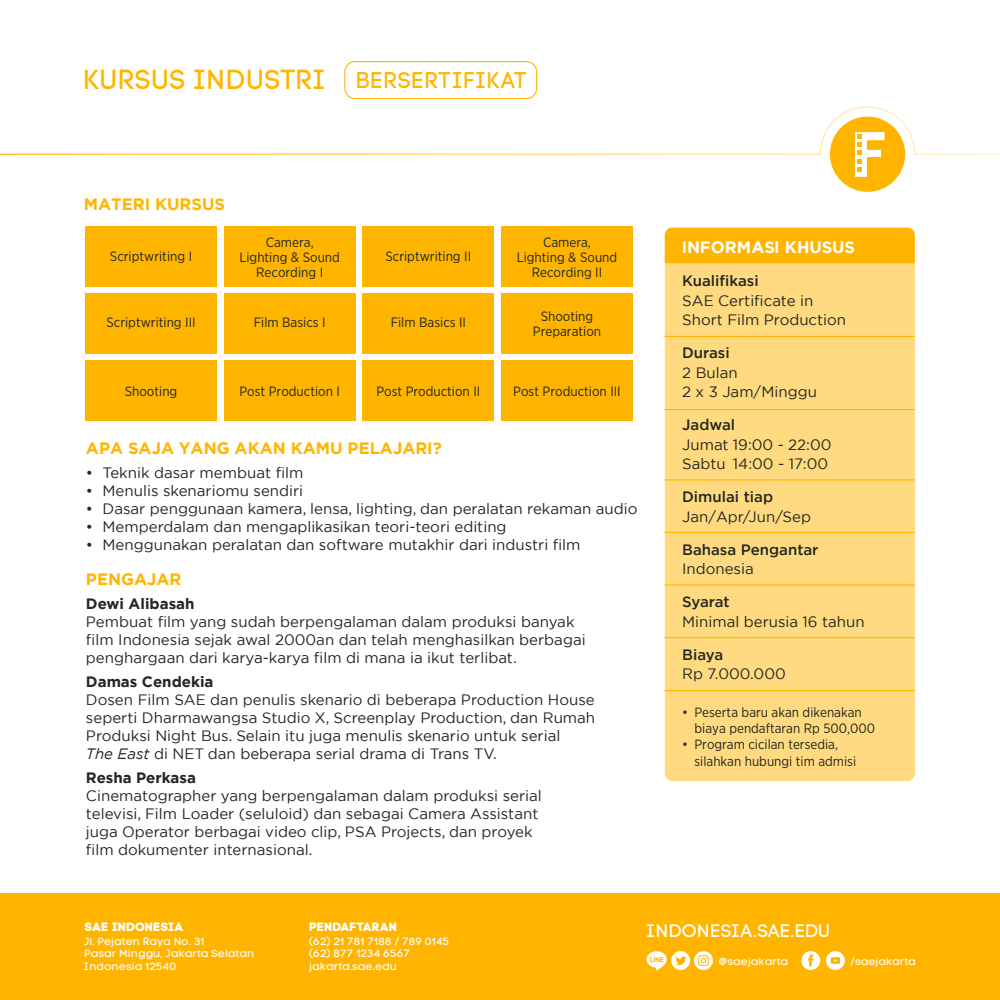
<style>
.page{position:relative;width:1000px;height:1000px;background:#fff}
.page>*{position:absolute;margin:0;border:0;box-sizing:border-box;transform-origin:0 0}
.t1{font:27.45px "Code Pro LC";color:#ffb500}
.t2{font:18px "Code Pro LC";color:#fff;scale:1.04 1}
.t3{font:700 16.5px "Gotham";color:#ffb500}
.t4{font:700 16.5px "Gotham";letter-spacing:-.01em;color:#fff}
.t5{font:15px/18px "Gotham";color:#222720}
.t6{font:500 15px "Gotham";color:#222720}
.t7{font:700 15px "Gotham";color:#222720}
.t8{font:13.5px/15px "Gotham Narrow";color:#222720;text-align:center}
.t9{font:12px "Code Pro Bold LC";letter-spacing:.02em;color:#fff;scale:1.04 1}
.t10{font:10.5px/12.6px "Code Pro LC";letter-spacing:.005em;color:#fff;scale:1.04 1}
.s1{font-size:22.5px}
.s2{font-style:italic}
</style>
<div class="page">
<div style="left:0;top:893px;width:999px;height:106px;background:#ffb500"></div>
<svg style="left:646px;top:951px;width:66px;height:19px"></svg>
<svg style="left:801px;top:951px;width:43px;height:18px"></svg>
<div style="left:344px;top:61px;width:193px;height:38px;border:1px solid #ffb500;border-radius:10px"></div>
<svg style="left:0;top:106px;width:999px;height:49px"></svg>
<div style="left:664px;top:263px;width:250px;height:517px;background:#ffda80"></div>
<div style="left:664px;top:227px;width:250px;height:36px;background:#ffb500"></div>
<hr style="left:664px;top:336px;width:250px;height:1px;background:#ffb500">
<hr style="left:664px;top:409px;width:250px;height:1px;background:#ffb500">
<hr style="left:664px;top:479px;width:250px;height:1px;background:#ffb500">
<hr style="left:664px;top:531px;width:250px;height:2px;background:#ffb500">
<hr style="left:664px;top:584px;width:250px;height:1px;background:#ffb500">
<hr style="left:664px;top:689px;width:250px;height:2px;background:#ffb500">
<div style="left:85px;top:226px;width:132px;height:60px;background:#ffb500"></div>
<div style="left:501px;top:226px;width:131px;height:60px;background:#ffb500"></div>
<div style="left:224px;top:226px;width:131px;height:60px;background:#ffb500"></div>
<div style="left:362px;top:226px;width:132px;height:60px;background:#ffb500"></div>
<div style="left:85px;top:360px;width:132px;height:61px;background:#ffb500"></div>
<div style="left:501px;top:360px;width:131px;height:61px;background:#ffb500"></div>
<div style="left:224px;top:360px;width:131px;height:61px;background:#ffb500"></div>
<div style="left:362px;top:360px;width:132px;height:61px;background:#ffb500"></div>
<div style="left:85px;top:293px;width:132px;height:60px;background:#ffb500"></div>
<div style="left:501px;top:293px;width:131px;height:60px;background:#ffb500"></div>
<div style="left:224px;top:293px;width:131px;height:60px;background:#ffb500"></div>
<div style="left:362px;top:293px;width:132px;height:60px;background:#ffb500"></div>
<hr style="left:664px;top:637px;width:250px;height:1px;background:#ffb500">
<svg style="left:829px;top:116px;width:75px;height:76px"></svg>
<h1 class="t1" style="left:83px;top:64px;width:445px">KURSUS INDUSTRI <span class="s1">BERSERTIFIKAT</span></h1>
<p class="t3" style="left:84px;top:193px;width:143px">MATERI KURSUS</p>
<p class="t8" style="left:110px;top:249px;width:84px">Scriptwriting I</p>
<p class="t8" style="left:239px;top:234px;width:102px">Camera,<br>Lighting &amp; Sound<br>Recording I</p>
<p class="t8" style="left:385px;top:249px;width:87px">Scriptwriting II</p>
<p class="t8" style="left:516px;top:234px;width:102px">Camera,<br>Lighting &amp; Sound<br>Recording II</p>
<p class="t8" style="left:106px;top:314px;width:91px">Scriptwriting III</p>
<p class="t8" style="left:532px;top:308px;width:70px">Shooting<br>Preparation</p>
<p class="t8" style="left:254px;top:314px;width:73px">Film Basics I</p>
<p class="t8" style="left:390px;top:314px;width:77px">Film Basics II</p>
<p class="t8" style="left:125px;top:383px;width:54px">Shooting</p>
<p class="t8" style="left:239px;top:383px;width:102px">Post Production I</p>
<p class="t8" style="left:376px;top:383px;width:105px">Post Production II</p>
<p class="t8" style="left:513px;top:383px;width:109px">Post Production III</p>
<p class="t3" style="left:86px;top:437px;width:357px">APA SAJA YANG AKAN KAMU PELAJARI?</p>
<p class="t5" style="left:86px;top:463px;width:219px">• Teknik dasar membuat film</p>
<p class="t5" style="left:86px;top:481px;width:219px">• Menulis skenariomu sendiri</p>
<p class="t5" style="left:86px;top:499px;width:553px">• Dasar penggunaan kamera, lensa, lighting, dan peralatan rekaman audio</p>
<p class="t5" style="left:86px;top:517px;width:422px">• Memperdalam dan mengaplikasikan teori-teori editing</p>
<p class="t5" style="left:86px;top:535px;width:496px">• Menggunakan peralatan dan software mutakhir dari industri film</p>
<p class="t3" style="left:86px;top:567px;width:97px">PENGAJAR</p>
<p class="t7" style="left:86px;top:593px;width:110px">Dewi Alibasah</p>
<p class="t5" style="left:86px;top:612px;width:501px">Pembuat film yang sudah berpengalaman dalam produksi banyak film Indonesia sejak awal 2000an dan telah menghasilkan berbagai penghargaan dari karya-karya film di mana ia ikut terlibat.</p>
<p class="t7" style="left:86px;top:671px;width:129px">Damas Cendekia</p>
<p class="t5" style="left:86px;top:690px;width:510px">Dosen Film SAE dan penulis skenario di beberapa Production House seperti Dharmawangsa Studio X, Screenplay Production, dan Rumah Produksi Night Bus. Selain itu juga menulis skenario untuk serial<br><span class="s2">The East</span> di NET dan beberapa serial drama di Trans TV.</p>
<p class="t7" style="left:86px;top:767px;width:111px">Resha Perkasa</p>
<p class="t5" style="left:86px;top:786px;width:457px">Cinematographer yang berpengalaman dalam produksi serial televisi, Film Loader (seluloid) dan sebagai Camera Assistant juga Operator berbagai video clip, PSA Projects, dan proyek film dokumenter internasional.</p>
<p class="t4" style="left:681px;top:236px;width:175px">INFORMASI KHUSUS</p>
<p class="t6" style="left:682px;top:271px;width:78px">Kualifikasi</p>
<p class="t5" style="left:682px;top:290px;width:165px;line-height:19.5px">SAE Certificate in<br>Short Film Production</p>
<p class="t6" style="left:682px;top:343px;width:49px">Durasi</p>
<p class="t5" style="left:682px;top:362px;width:136px;line-height:19.5px">2 Bulan<br>2 x 3 Jam/Minggu</p>
<p class="t6" style="left:682px;top:415px;width:54px">Jadwal</p>
<p class="t5" style="left:682px;top:434px;width:151px;line-height:19.5px">Jumat 19:00 - 22:00<br>Sabtu 14:00 - 17:00</p>
<p class="t6" style="left:682px;top:487px;width:92px">Dimulai tiap</p>
<p class="t5" style="left:682px;top:507px;width:130px">Jan/Apr/Jun/Sep</p>
<p class="t6" style="left:682px;top:539px;width:138px">Bahasa Pengantar</p>
<p class="t5" style="left:682px;top:559px;width:73px">Indonesia</p>
<p class="t6" style="left:682px;top:592px;width:49px">Syarat</p>
<p class="t5" style="left:682px;top:612px;width:184px">Minimal berusia 16 tahun</p>
<p class="t6" style="left:682px;top:644px;width:42px">Biaya</p>
<p class="t5" style="left:682px;top:664px;width:105px">Rp 7.000.000</p>
<p class="t8" style="left:694px;top:703px;width:182px;line-height:16.2px;text-align:left;text-indent:-12px">• Peserta baru akan dikenakan biaya pendaftaran Rp 500,000</p>
<p class="t8" style="left:694px;top:736px;width:163px;line-height:16.2px;text-align:left;text-indent:-12px">• Program cicilan tersedia, silahkan hubungi tim admisi</p>
<p class="t9" style="left:85px;top:919px;width:96px">SAE INDONESIA</p>
<p class="t10" style="left:83px;top:934px;width:165px">Jl. Pejaten Raya No. 31<br>Pasar Minggu, Jakarta Selatan<br>Indonesia 12540</p>
<p class="t9" style="left:309px;top:919px;width:86px">PENDAFTARAN</p>
<p class="t10" style="left:309px;top:934px;width:136px">(62) 21 781 7188 / 789 0145 (62) 877 1234 6567 jakarta.sae.edu</p>
<p class="t2" style="left:645px;top:919px;width:179px">INDONESIA.SAE.EDU</p>
<p class="t10" style="left:718px;top:955px;width:68px">@saejakarta</p>
<p class="t10" style="left:850px;top:955px;width:64px">/saejakarta</p>
</div>
